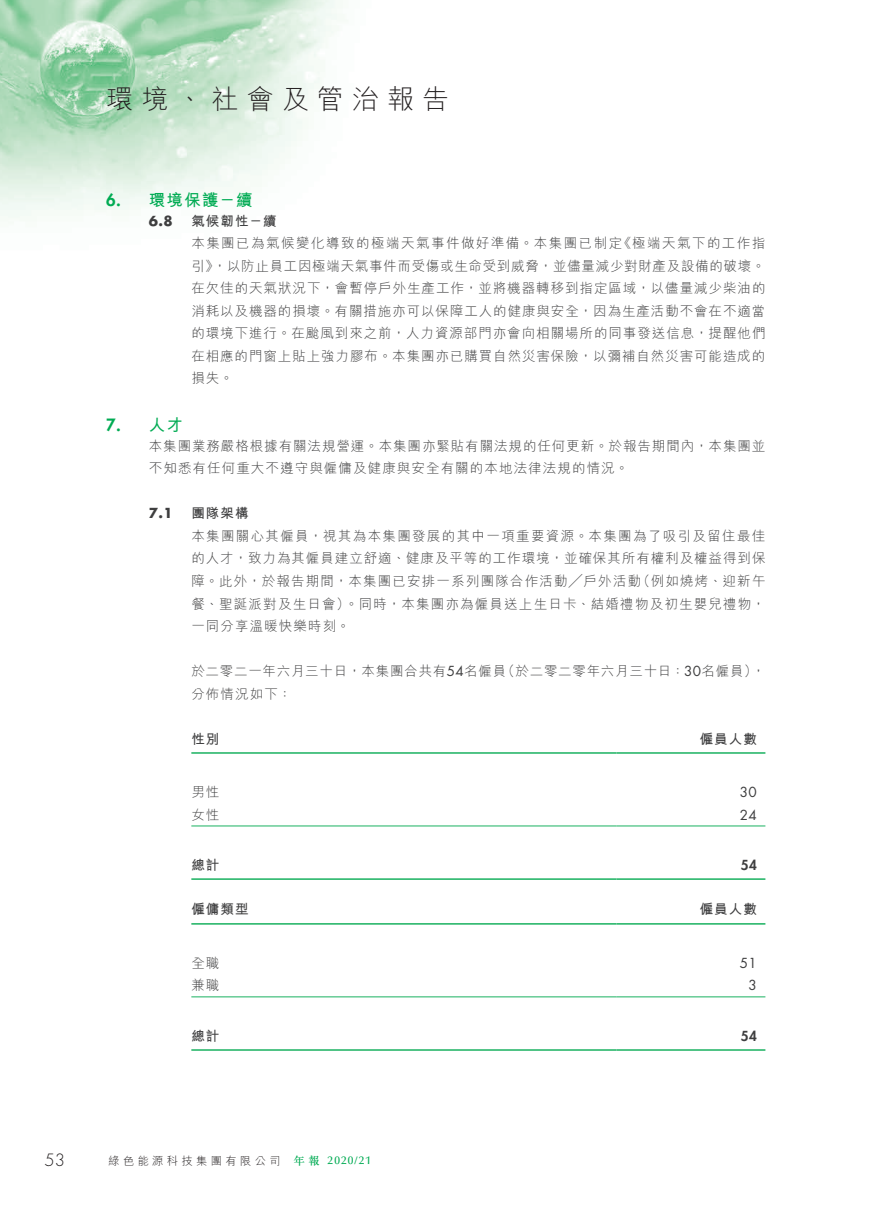
<style>
.page{position:relative;width:893px;height:1212px;background:#fff}
.page>*{position:absolute;margin:0;border:0;box-sizing:border-box;transform-origin:0 0}
.t1{font:300 27px "M Hei HK";letter-spacing:.3em;color:#231f20}
.t2{font:700 16.5px "M Hei HK";letter-spacing:.08em;color:#00ab53}
.t3{font:800 16.5px "Futura Std";color:#00ab53}
.t4{font:300 16.5px "Futura Std";color:#231f20}
.t5{font:300 13.5px/22.5px "M Hei HK";letter-spacing:.07em;color:#3e3e3f}
.t6{font:300 13.5px/22.5px "M Hei HK";letter-spacing:.09em;color:#3e3e3f;text-align:right}
.t7{font:700 13.5px "M Hei HK";letter-spacing:.08em;color:#3e3e3f}
.t8{font:300 13.5px "M Hei HK";letter-spacing:.11em;color:#3e3e3f}
.t9{font:13.5px "Futura Std";color:#3e3e3f}
.t10{font:700 13.5px "Futura Std";color:#3e3e3f}
.t11{font:800 13.5px "Futura Std";color:#3e3e3f}
.t12{font:300 11.25px "M Hei HK";letter-spacing:.3em;color:#231f20}
.t13{font:500 11.25px "Optima LT Std";letter-spacing:.1em;color:#00ab53}
.t14{font:500 11.25px "M Sung HK";color:#00ab53}
.s1{font-family:"Futura Std";font-weight:400}
</style>
<div class="page">
<img style="left:0;top:0;width:766px;height:1051px">
<hr style="left:191px;top:752px;width:426px;height:2px;background:#1ab160">
<hr style="left:617px;top:752px;width:148px;height:2px;background:#1ab160">
<hr style="left:191px;top:825px;width:426px;height:1px;background:#1ab160">
<hr style="left:617px;top:825px;width:148px;height:1px;background:#1ab160">
<hr style="left:191px;top:878px;width:426px;height:2px;background:#1ab160">
<hr style="left:617px;top:878px;width:148px;height:2px;background:#1ab160">
<hr style="left:191px;top:923px;width:426px;height:1px;background:#1ab160">
<hr style="left:617px;top:923px;width:148px;height:1px;background:#1ab160">
<hr style="left:191px;top:996px;width:426px;height:1px;background:#1ab160">
<hr style="left:617px;top:996px;width:148px;height:1px;background:#1ab160">
<hr style="left:191px;top:1049px;width:426px;height:2px;background:#1ab160">
<hr style="left:617px;top:1049px;width:148px;height:2px;background:#1ab160">
<h1 class="t1" style="left:106px;top:80px;width:344px">環境、社會及管治報告</h1>
<p class="t3" style="left:106px;top:190px;width:16px">6.</p>
<p class="t3" style="left:106px;top:415px;width:16px">7.</p>
<p class="t2" style="left:149px;top:188px;width:105px">環境保護－續</p>
<p class="t10" style="left:149px;top:212px;width:26px">6.8</p>
<p class="t7" style="left:191px;top:211px;width:87px">氣候韌性－續</p>
<p class="t5" style="left:191px;top:232px;width:576px">本集團已為氣候變化導致的極端天氣事件做好準備。本集團已制定<br>引 ，》 以防止員工因極端天氣事件而受傷或生命受到威脅，並儘量減少對財產及設備的破壞。在欠佳的天氣狀況下，會暫停戶外生產工作，並將機器轉移到指定區域，以儘量減少柴油的消耗以及機器的損壞。有關措施亦可以保障工人的健康與安全，因為生產活動不會在不適當的環境下進行。在颱風到來之前，人力資源部門亦會向相關場所的同事發送信息，提醒他們在相應的門窗上貼上強力膠布。本集團亦已購買自然災害保險，以彌補自然災害可能造成的損失。</p>
<p class="t8" style="left:618px;top:234px;width:149px">《極端天氣下的工作指</p>
<p class="t2" style="left:149px;top:413px;width:36px">人才</p>
<p class="t5" style="left:149px;top:434px;width:618px">本集團業務嚴格根據有關法規營運。本集團亦緊貼有關法規的任何更新。於報告期間內，本集團並不知悉有任何重大不遵守與僱傭及健康與安全有關的本地法律法規的情況。</p>
<p class="t7" style="left:191px;top:504px;width:59px">團隊架構</p>
<p class="t10" style="left:149px;top:504px;width:26px">7.1</p>
<p class="t6" style="left:191px;top:524px;width:576px">本集團關心其僱員，視其為本集團發展的其中一項重要資源。本集團為了吸引及留住最佳的人才，致力為其僱員建立舒適、健康及平等的工作環境，並確保其所有權利及權益得到保（例如燒烤、迎新午</p>
<p class="t6" style="left:191px;top:569px;width:575px;text-align:left">障。此外，於報告期間，本集團已安排一系列團隊合作活動╱戶外活動<br>餐、聖誕派對及生日會）。同時，本集團亦為僱員送上生日卡、結婚禮物及初生嬰兒禮物，一同分享溫暖快樂時刻。</p>
<p class="t5" style="left:502px;top:659px;width:265px">（於二零二零年六月三十日：<span class="s1">30</span>名僱員 ，(</p>
<p class="t5" style="left:191px;top:659px;width:316px">於二零二一年六月三十日，本集團合共有<span class="s1">54</span>名僱員分佈情況如下：</p>
<p class="t7" style="left:191px;top:729px;width:30px">性別</p>
<p class="t7" style="left:700px;top:729px;width:59px">僱員人數</p>
<p class="t5" style="left:191px;top:780px;width:30px">男性</p>
<p class="t9" style="left:740px;top:783px;width:19px">30</p>
<p class="t5" style="left:191px;top:803px;width:30px">女性</p>
<p class="t9" style="left:740px;top:806px;width:19px">24</p>
<p class="t7" style="left:191px;top:855px;width:30px">總計</p>
<p class="t11" style="left:741px;top:856px;width:17px">54</p>
<p class="t7" style="left:191px;top:900px;width:59px">僱傭類型</p>
<p class="t7" style="left:700px;top:900px;width:59px">僱員人數</p>
<p class="t5" style="left:191px;top:951px;width:30px">全職</p>
<p class="t9" style="left:740px;top:954px;width:19px">51</p>
<p class="t5" style="left:191px;top:974px;width:30px">兼職</p>
<p class="t9" style="left:749px;top:977px;width:10px">3</p>
<p class="t7" style="left:191px;top:1026px;width:30px">總計</p>
<p class="t11" style="left:741px;top:1027px;width:17px">54</p>
<p class="t4" style="left:44px;top:1150px;width:22px">53</p>
<p class="t12" style="left:108px;top:1153px;width:174px">綠色能源科技集團有限公司</p>
<p class="t14" style="left:294px;top:1153px;width:27px">年報</p>
<p class="t13" style="left:328px;top:1154px;width:45px">2020/21</p>
</div>
